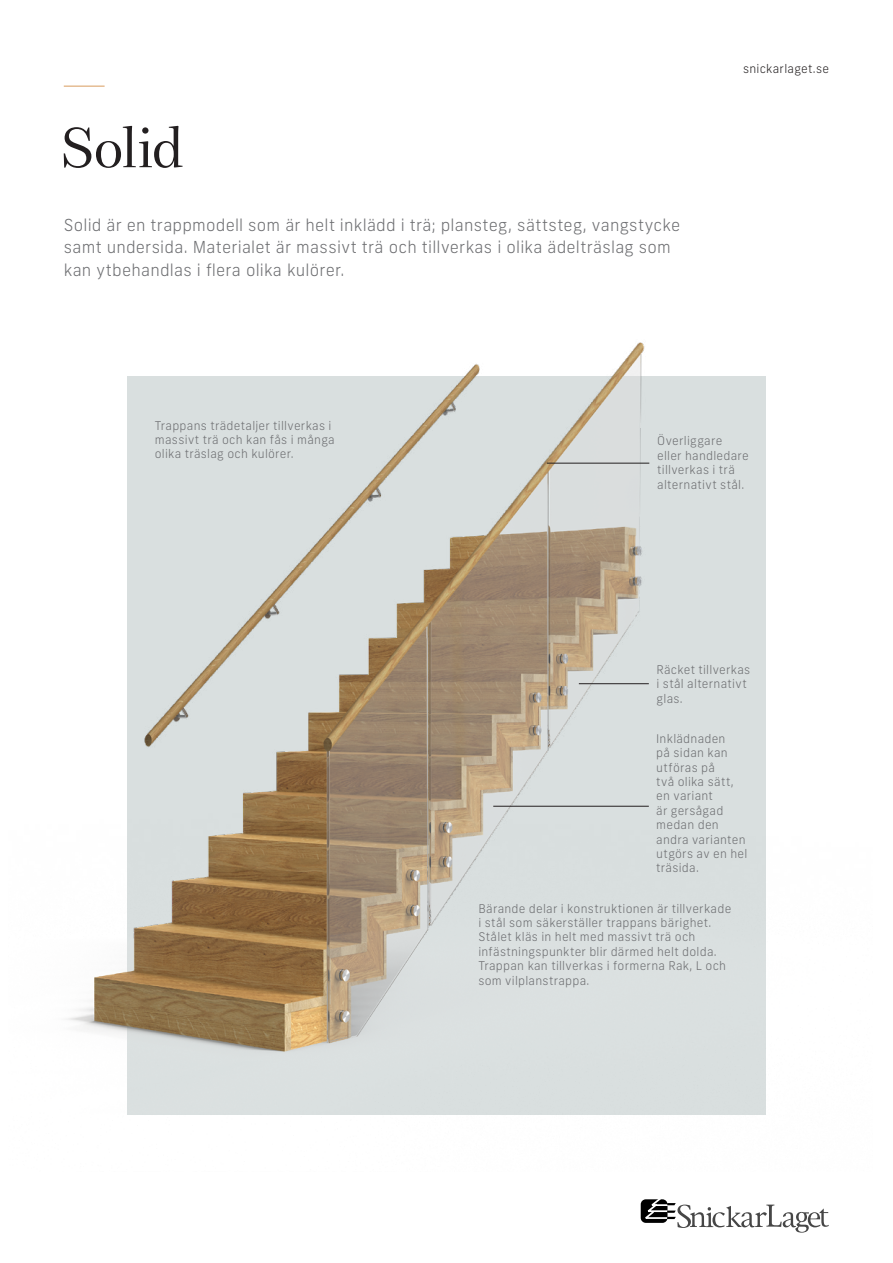
<style>
.page{position:relative;width:893px;height:1263px;background:#fff}
.page>*{position:absolute;margin:0;border:0;box-sizing:border-box;transform-origin:0 0}
.t1{font:55.5px "Bressay Display";letter-spacing:-.015em;color:#231f20}
.t2{font:300 16.5px/22.5px "New Frank";letter-spacing:.015em;color:#6c6d70}
.t3{font:300 12px/14.4px "New Frank";letter-spacing:.02em;color:#6c6d70}
.t4{font:300 12px "New Frank";letter-spacing:.02em;color:#231f20}
</style>
<div class="page">
<img style="left:67px;top:342px;width:699px;height:773px">
<hr style="left:579px;top:683px;width:70px;height:1px;background:#231f20">
<hr style="left:493px;top:806px;width:156px;height:1px;background:#231f20">
<hr style="left:547px;top:463px;width:102px;height:1px;background:#231f20">
<svg style="left:641px;top:1199px;width:188px;height:33px"></svg>
<hr style="left:64px;top:86px;width:41px;height:1px;background:#d89b5e">
<h1 class="t1" style="left:60px;top:113px;width:125px">Solid</h1>
<h2 class="t2" style="left:64px;top:214px;width:618px">Solid är en trappmodell som är helt inklädd i trä; plansteg, sättsteg, vangstycke samt undersida. Materialet är massivt trä och tillverkas i olika ädelträslag som kan ytbehandlas i flera olika kulörer.</h2>
<p class="t4" style="left:743px;top:61px;width:88px">snickarlaget.se</p>
<p class="t3" style="left:155px;top:418px;width:182px">Trappans trädetaljer tillverkas i massivt trä och kan fås i många olika träslag och kulörer.</p>
<p class="t3" style="left:657px;top:434px;width:93px">Överliggare eller handledare tillverkas i trä alternativt stål.</p>
<p class="t3" style="left:656px;top:662px;width:95px">Räcket tillverkas i stål alternativt glas.</p>
<p class="t3" style="left:656px;top:731px;width:93px">Inklädnaden<br>på sidan kan utföras på<br>två olika sätt, en variant<br>är gersågad medan den andra varianten utgörs av en hel träsida.</p>
<p class="t3" style="left:478px;top:901px;width:254px">Bärande delar i konstruktionen är tillverkade i stål som säkerställer trappans bärighet.<br>Stålet kläs in helt med massivt trä och infästningspunkter blir därmed helt dolda.<br>Trappan kan tillverkas i formerna Rak, L och som vilplanstrappa.</p>
</div>
